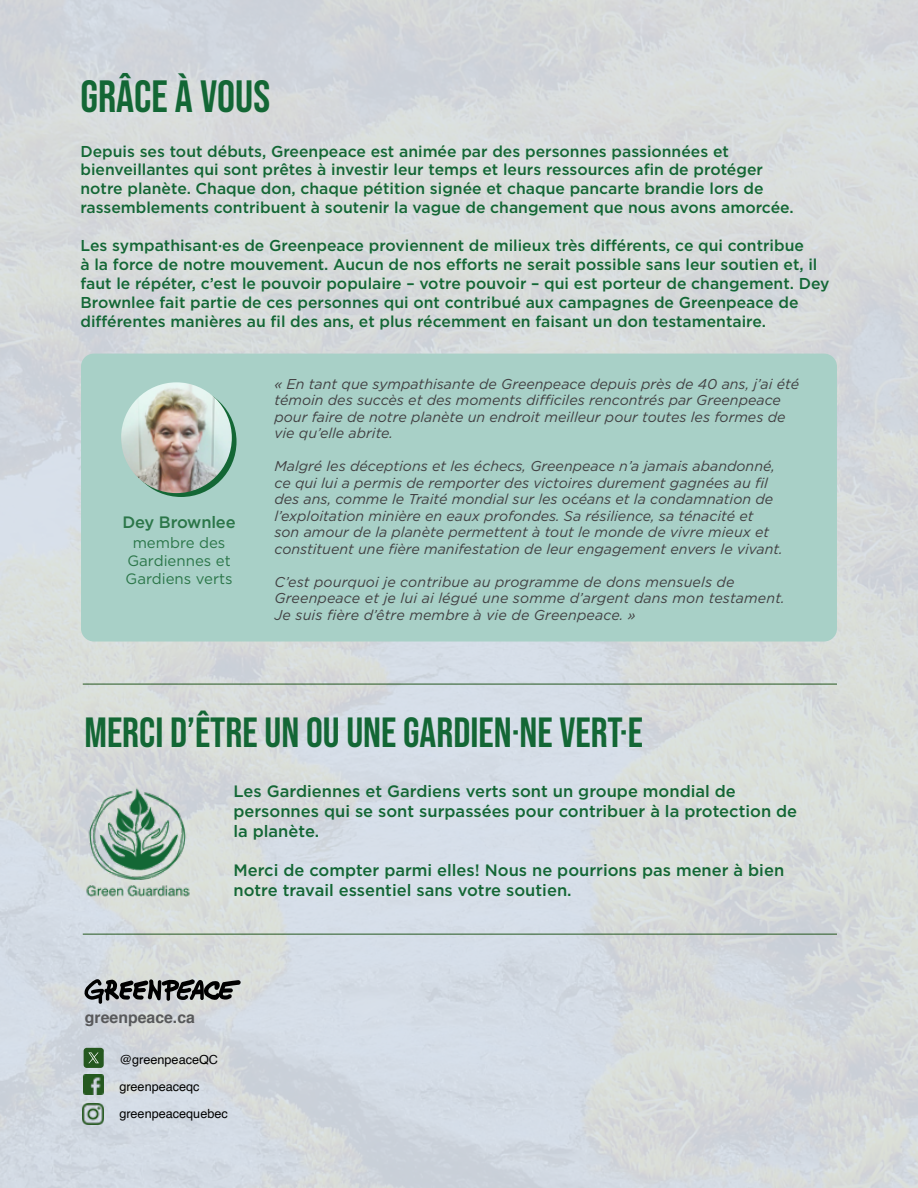
<style>
.page{position:relative;width:918px;height:1188px;background:#fff}
.page>*{position:absolute;margin:0;border:0;box-sizing:border-box;transform-origin:0 0}
.t1{font:45px "Bebas Neue";color:#136735}
.t2{font:42px "Bebas Neue";color:#136735}
.t3{font:500 16.5px/19.8px "Gotham";color:#136735}
.t4{font:500 16.5px "Gotham";letter-spacing:-.01em;color:#2b7649}
.t5{font:700 15.9px "Helvetica";color:#58595b}
.t6{font:500 15.75px/18.9px "Gotham";color:#136735}
.t7{font:15px/18px "Gotham";color:#2b7649;text-align:center}
.t8{font:italic 14.25px/16.5px "Gotham";color:#414042}
.t9{font:12.6px/27px "Helvetica";color:#000}
</style>
<div class="page">
<img style="left:0;top:0;width:918px;height:1188px">
<div style="left:81px;top:354px;width:756px;height:288px;background:#a8d0c7;border-radius:13px"></div>
<img style="left:83px;top:782px;width:111px;height:115px">
<hr style="left:83px;top:684px;width:754px;height:1px;background:#25581f">
<hr style="left:83px;top:934px;width:754px;height:1px;background:#25581f">
<svg style="left:126px;top:386px;width:111px;height:111px"></svg>
<img style="left:121px;top:382px;width:111px;height:111px;border-radius:55px">
<img style="left:84px;top:1075px;width:20px;height:20px">
<img style="left:83px;top:1103px;width:21px;height:21px">
<img style="left:85px;top:1047px;width:19px;height:2px">
<svg style="left:84px;top:979px;width:157px;height:25px;background:#767879"></svg>
<div style="left:84px;top:1048px;width:20px;height:20px;background:#25581f;border-radius:3px"></div>
<svg style="left:88px;top:1052px;width:11px;height:11px"></svg>
<h1 class="t1" style="left:80px;top:71px;width:191px">GRÂCE À VOUS</h1>
<p class="t6" style="left:80px;top:141px;width:715px">Depuis ses tout débuts, Greenpeace est animée par des personnes passionnées et bienveillantes qui sont prêtes à investir leur temps et leurs ressources afin de protéger notre planète. Chaque don, chaque pétition signée et chaque pancarte brandie lors de rassemblements contribuent à soutenir la vague de changement que nous avons amorcée.</p>
<p class="t6" style="left:80px;top:236px;width:751px">Les sympathisant·es de Greenpeace proviennent de milieux très différents, ce qui contribue<br>à la force de notre mouvement. Aucun de nos efforts ne serait possible sans leur soutien et, il faut le répéter, c’est le pouvoir populaire – votre pouvoir – qui est porteur de changement. Dey Brownlee fait partie de ces personnes qui ont contribué aux campagnes de Greenpeace de différentes manières au fil des ans, et plus récemment en faisant un don testamentaire.</p>
<p class="t4" style="left:122px;top:511px;width:115px">Dey Brownlee</p>
<p class="t7" style="left:125px;top:534px;width:109px">membre des<br>Gardiennes et<br>Gardiens verts</p>
<p class="t8" style="left:274px;top:375px;width:526px">« En tant que sympathisante de Greenpeace depuis près de 40 ans, j’ai été témoin des succès et des moments difficiles rencontrés par Greenpeace pour faire de notre planète un endroit meilleur pour toutes les formes de vie qu’elle abrite.</p>
<p class="t8" style="left:274px;top:458px;width:510px">Malgré les déceptions et les échecs, Greenpeace n’a jamais abandonné, ce qui lui a permis de remporter des victoires durement gagnées au fil des ans, comme le Traité mondial sur les océans et la condamnation de l’exploitation minière en eaux profondes. Sa résilience, sa ténacité et<br>son amour de la planète permettent à tout le monde de vivre mieux et constituent une fière manifestation de leur engagement envers le vivant.</p>
<p class="t8" style="left:274px;top:573px;width:512px">C’est pourquoi je contribue au programme de dons mensuels de<br>Greenpeace et je lui ai légué une somme d’argent dans mon testament.<br>Je suis fière d’être membre à vie de Greenpeace. »</p>
<h2 class="t2" style="left:84px;top:709px;width:560px">MERCI D’ÊTRE UN OU UNE GARDIEN·NE VERT·E</h2>
<p class="t3" style="left:233px;top:781px;width:565px">Les Gardiennes et Gardiens verts sont un groupe mondial de personnes qui se sont surpassées pour contribuer à la protection de la planète.</p>
<p class="t3" style="left:233px;top:860px;width:552px">Merci de compter parmi elles! Nous ne pourrions pas mener à bien notre travail essentiel sans votre soutien.</p>
<p class="t5" style="left:85px;top:1004px;width:112px">greenpeace.ca</p>
<p class="t9" style="left:119px;top:1046px;width:110px">@greenpeaceQC greenpeaceqc greenpeacequebec</p>
</div>
